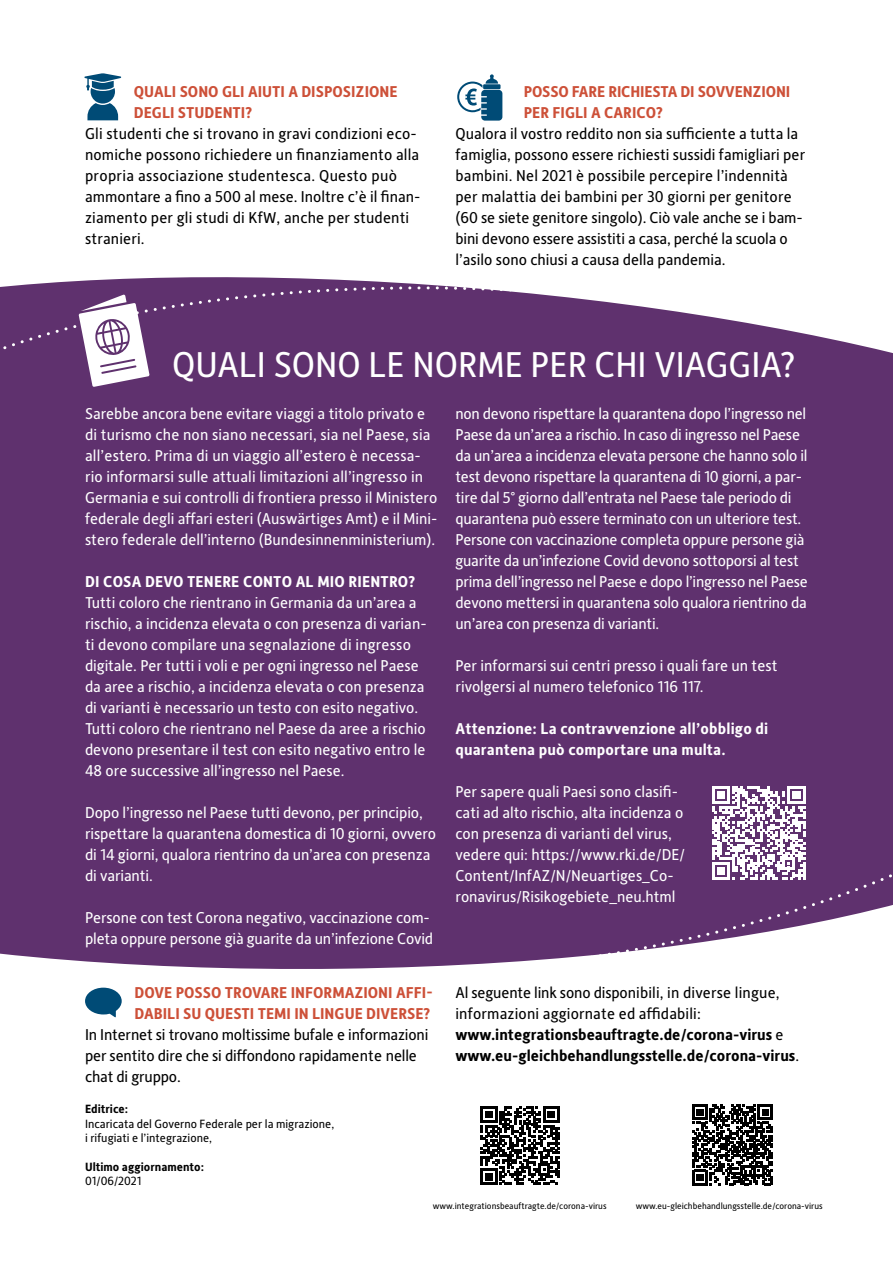
<style>
.page{position:relative;width:893px;height:1263px;background:#fff}
.page>*{position:absolute;margin:0;border:0;box-sizing:border-box;transform-origin:0 0}
.t1{font:36px "Alber New";color:#fff}
.t2{font:15.75px/21px "Alber New";color:#fff}
.t3{font:15.75px/21px "Alber New";color:#000}
.t4{font:700 15.75px/21px "Alber New";color:#000}
.t5{font:700 15.75px/21px "Alber New";color:#cd5038}
.t6{font:700 15.75px/21px "Alber New";letter-spacing:.01em;color:#fff}
.t7{font:12px/14.4px "Alber New";color:#000}
.t8{font:700 12px "Alber New";color:#000}
.t9{font:9px "Alber New";color:#000}
.s1{font-weight:400}
</style>
<div class="page">
<div style="left:0;top:297px;width:575px;height:265px;background:#5f316e"></div>
<div style="left:0;top:277px;width:568px;height:225px;background:#5f316e"></div>
<svg style="left:575px;top:298px;width:318px;height:264px"></svg>
<div style="left:0;top:562px;width:893px;height:406px;background:#5f316e"></div>
<svg style="left:79px;top:295px;width:71px;height:92px"></svg>
<svg style="left:85px;top:997px;width:37px;height:20px"></svg>
<svg style="left:480px;top:1106px;width:80px;height:79px"></svg>
<svg style="left:692px;top:1104px;width:81px;height:81px"></svg>
<svg style="left:457px;top:74px;width:45px;height:47px"></svg>
<svg style="left:84px;top:73px;width:37px;height:47px"></svg>
<svg style="left:0;top:749px;width:381px;height:248px"></svg>
<svg style="left:388px;top:675px;width:505px;height:293px"></svg>
<svg style="left:712px;top:786px;width:93px;height:93px"></svg>
<p class="t5" style="left:134px;top:81px;width:265px">QUALI SONO GLI AIUTI A DISPOSIZIONE<br>DEGLI STUDENTI?</p>
<p class="t3" style="left:85px;top:123px;width:337px">Gli studenti che si trovano in gravi condizioni eco&shy;nomiche possono richiedere un finanziamento alla propria associazione studentesca. Questo può ammontare a fino a 500 al mese. Inoltre c’è il finan&shy;ziamento per gli studi di KfW, anche per studenti stranieri.</p>
<p class="t5" style="left:524px;top:81px;width:268px">POSSO FARE RICHIESTA DI SOVVENZIONI<br>PER FIGLI A CARICO?</p>
<p class="t3" style="left:455px;top:123px;width:351px">Qualora il vostro reddito non sia sufficiente a tutta la famiglia, possono essere richiesti sussidi famigliari per bambini. Nel 2021 è possibile percepire l’indennità per malattia dei bambini per 30 giorni per genitore (60 se siete genitore singolo). Ciò vale anche se i bam&shy;bini devono essere assistiti a casa, perché la scuola o l’asilo sono chiusi a causa della pandemia.</p>
<h1 class="t1" style="left:172px;top:341px;width:625px">QUALI SONO LE NORME PER CHI VIAGGIA?</h1>
<p class="t2" style="left:85px;top:403px;width:354px">Sarebbe ancora bene evitare viaggi a titolo privato e di turismo che non siano necessari, sia nel Paese, sia all’estero. Prima di un viaggio all’estero è necessa&shy;rio informarsi sulle attuali limitazioni all’ingresso in Germania e sui controlli di frontiera presso il Ministero federale degli affari esteri (Auswärtiges Amt) e il Mini&shy;stero federale dell’interno (Bundesinnenministerium).</p>
<p class="t6" style="left:85px;top:571px;width:332px">DI COSA DEVO TENERE CONTO AL MIO RIENTRO?</p>
<p class="t2" style="left:85px;top:592px;width:343px">Tutti coloro che rientrano in Germania da un’area a rischio, a incidenza elevata o con presenza di varian&shy;ti devono compilare una segnalazione di ingresso digitale. Per tutti i voli e per ogni ingresso nel Paese da aree a rischio, a incidenza elevata o con presenza di varianti è necessario un testo con esito negativo.<br>Tutti coloro che rientrano nel Paese da aree a rischio devono presentare il test con esito negativo entro le 48 ore successive all’ingresso nel Paese.</p>
<p class="t2" style="left:85px;top:802px;width:353px">Dopo l’ingresso nel Paese tutti devono, per principio, rispettare la quarantena domestica di 10 giorni, ovvero di 14 giorni, qualora rientrino da un’area con presenza di varianti.</p>
<p class="t2" style="left:85px;top:907px;width:350px">Persone con test Corona negativo, vaccinazione com&shy;pleta oppure persone già guarite da un’infezione Covid</p>
<p class="t5" style="left:134px;top:981px;width:300px">DOVE POSSO TROVARE INFORMAZIONI AFFI-<br>DABILI SU QUESTI TEMI IN LINGUE DIVERSE?</p>
<p class="t3" style="left:85px;top:1023px;width:345px">In Internet si trovano moltissime bufale e informazioni per sentito dire che si diffondono rapidamente nelle chat di gruppo.</p>
<p class="t8" style="left:85px;top:1101px;width:45px">Editrice:</p>
<p class="t7" style="left:85px;top:1116px;width:251px">Incaricata del Governo Federale per la migrazione, i rifugiati e l’integrazione,</p>
<p class="t8" style="left:85px;top:1159px;width:121px">Ultimo aggiornamento:</p>
<p class="t7" style="left:85px;top:1173px;width:58px">01/06/2021</p>
<p class="t2" style="left:455px;top:403px;width:354px">non devono rispettare la quarantena dopo l’ingresso nel Paese da un’area a rischio. In caso di ingresso nel Paese da un’area a incidenza elevata persone che hanno solo il test devono rispettare la quarantena di 10 giorni, a par&shy;tire dal 5° giorno dall’entrata nel Paese tale periodo di quarantena può essere terminato con un ulteriore test.<br>Persone con vaccinazione completa oppure persone già guarite da un’infezione Covid devono sottoporsi al test prima dell’ingresso nel Paese e dopo l’ingresso nel Paese devono mettersi in quarantena solo qualora rientrino da un’area con presenza di varianti.</p>
<p class="t2" style="left:455px;top:655px;width:323px">Per informarsi sui centri presso i quali fare un test rivolgersi al numero telefonico 116 117.</p>
<p class="t6" style="left:455px;top:718px;width:314px">Attenzione: La contravvenzione all’obbligo di quarantena può comportare una multa.</p>
<p class="t2" style="left:455px;top:781px;width:231px">Per sapere quali Paesi sono clasifi&shy;cati ad alto rischio, alta incidenza o con presenza di varianti del virus, vedere qui: https://www.rki.de/DE/ Content/InfAZ/N/Neuartiges_Co&shy;ronavirus/Risikogebiete_neu.html</p>
<p class="t4" style="left:455px;top:981px;width:345px"><span class="s1">Al seguente link sono disponibili, in diverse lingue, informazioni aggiornate ed affidabili: </span>www.integrationsbeauftragte.de/corona-virus <span class="s1">e </span>www.eu-gleichbehandlungsstelle.de/corona-virus<span class="s1">.</span></p>
<p class="t9" style="left:433px;top:1200px;width:175px">www.integrationsbeauftragte.de/corona-virus</p>
<p class="t9" style="left:636px;top:1200px;width:188px">www.eu-gleichbehandlungsstelle.de/corona-virus</p>
</div>
